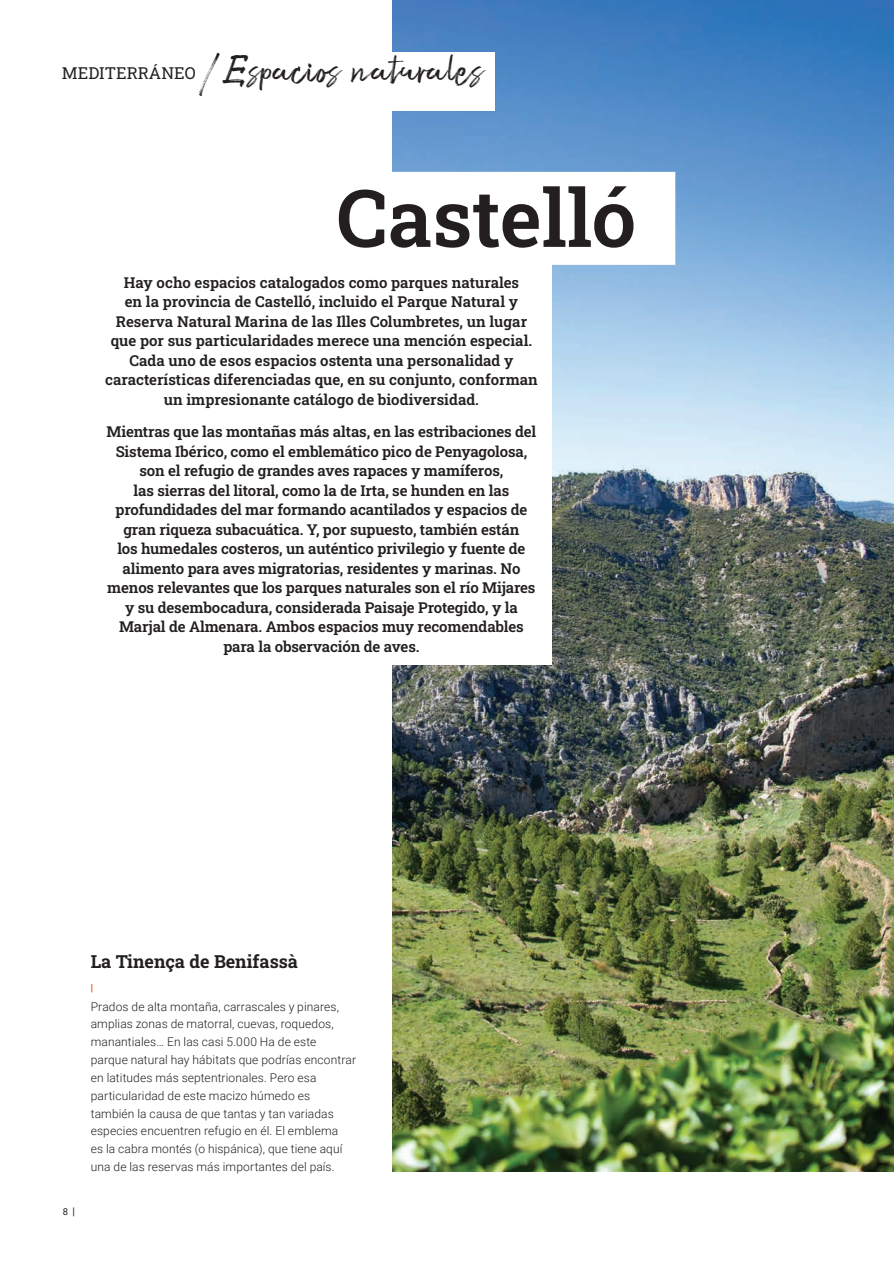
<style>
.page{position:relative;width:894px;height:1263px;background:#fff}
.page>*{position:absolute;margin:0;border:0;box-sizing:border-box;transform-origin:0 0}
.t1{font:600 79.5px "Roboto Slab";color:#231f20}
.t2{font:49.5px "Ghoppters";letter-spacing:-.005em;color:#231f20}
.t3{font:18px "Roboto Slab";color:#231f20}
.t4{font:16.5px "Roboto Slab";color:#231f20}
.t5{font:600 15px/19.5px "Roboto Slab";letter-spacing:-.01em;color:#231f20;text-align:center}
.t6{font:300 12px/17.9px "Roboto";letter-spacing:.01em;color:#231f20}
.t7{font:700 condensed 9.75px "Roboto";color:#f15d31}
.t8{font:9.45px "Roboto";color:#231f20}
.s1{font-size:10.5px}
</style>
<div class="page">
<img style="left:392px;top:0;width:501px;height:1171px">
<div style="left:336px;top:172px;width:339px;height:93px;background:#fff"></div>
<div style="left:91px;top:259px;width:461px;height:405px;background:#fff"></div>
<div style="left:62px;top:52px;width:432px;height:58px;background:#fff"></div>
<p class="t4" style="left:62px;top:62px;width:135px">MEDITERRÁNEO</p>
<h2 class="t2" style="left:200px;top:33px;width:287px">/Espacios naturales</h2>
<h1 class="t1" style="left:336px;top:163px;width:301px">Castelló</h1>
<p class="t5" style="left:105px;top:272px;width:434px">Hay ocho espacios catalogados como parques naturales<br>en la provincia de Castelló, incluido el Parque Natural y Reserva Natural Marina de las Illes Columbretes, un lugar que por sus particularidades merece una mención especial.<br>Cada uno de esos espacios ostenta una personalidad y características diferenciadas que, en su conjunto, conforman un impresionante catálogo de biodiversidad.</p>
<p class="t5" style="left:106px;top:421px;width:431px">Mientras que las montañas más altas, en las estribaciones del Sistema Ibérico, como el emblemático pico de Penyagolosa, son el refugio de grandes aves rapaces y mamíferos,<br>las sierras del litoral, como la de Irta, se hunden en las profundidades del mar formando acantilados y espacios de gran riqueza subacuática. Y, por supuesto, también están<br>los humedales costeros, un auténtico privilegio y fuente de alimento para aves migratorias, residentes y marinas. No menos relevantes que los parques naturales son el río Mijares y su desembocadura, considerada Paisaje Protegido, y la Marjal de Almenara. Ambos espacios muy recomendables para la observación de aves.</p>
<p class="t8" style="left:63px;top:1205px;width:14px">8 <span class="s1">|</span></p>
<p class="t3" style="left:91px;top:949px;width:209px">La Tinença de Benifassà</p>
<p class="t7" style="left:91px;top:980px;width:4px">|</p>
<p class="t6" style="left:91px;top:997px;width:267px">Prados de alta montaña, carrascales y pinares, amplias zonas de matorral, cuevas, roquedos, manantiales… En las casi 5.000 Ha de este parque natural hay hábitats que podrías encontrar en latitudes más septentrionales. Pero esa particularidad de este macizo húmedo es también la causa de que tantas y tan variadas especies encuentren refugio en él. El emblema<br>es la cabra montés (o hispánica), que tiene aquí una de las reservas más importantes del país.</p>
</div>
